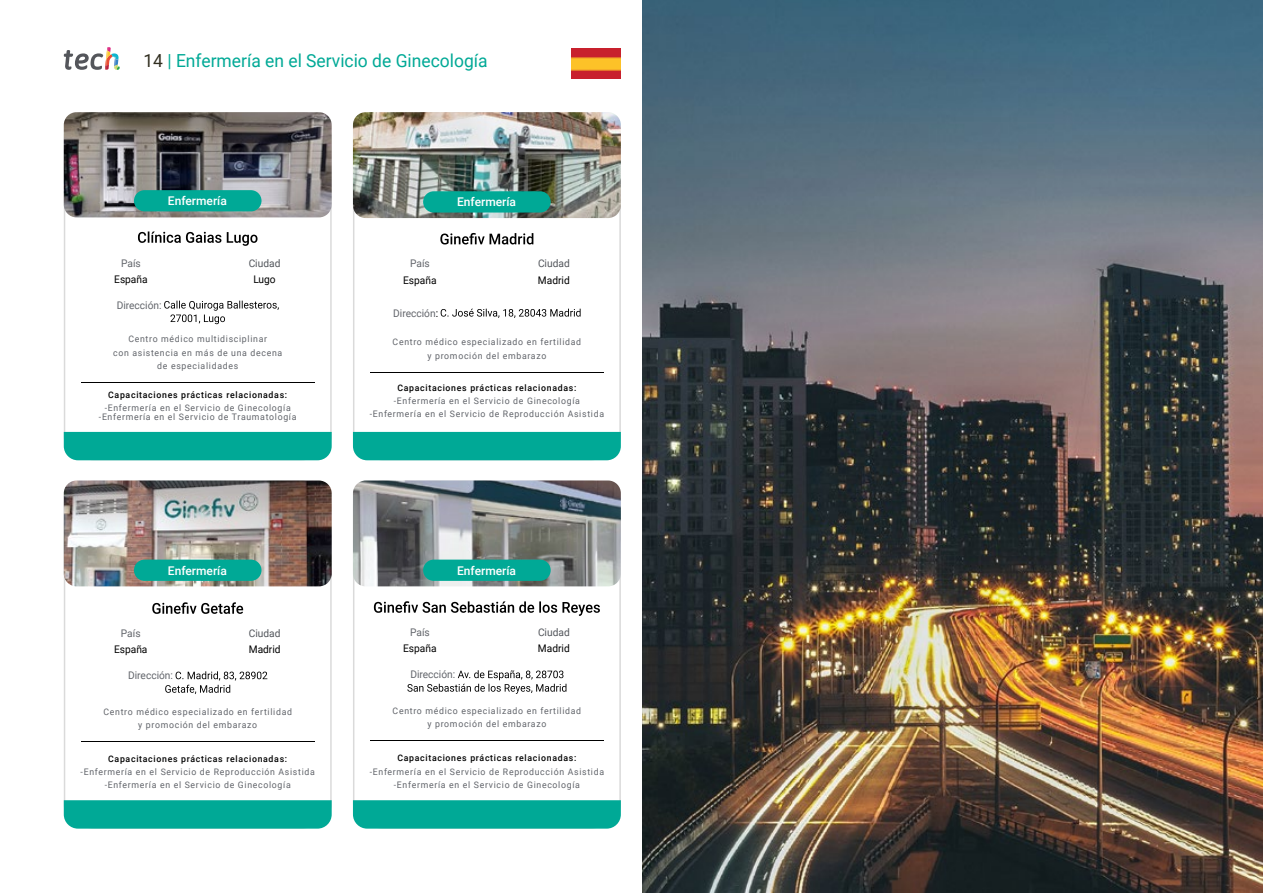
<style>
.page{position:relative;width:1263px;height:893px;background:#fff}
.page>*{position:absolute;margin:0;border:0;box-sizing:border-box;transform-origin:0 0}
.t1{font:18px "Roboto";color:#00a996}
.t2{font:500 12px "Roboto";color:#fff}
.t3{font:10.5px "Roboto";color:#61646a}
.t4{font:10.5px "Roboto";color:#000}
.t5{font:10.5px "Roboto";color:#52555b}
.t6{font:9px/13.5px "Roboto";letter-spacing:.08em;color:#61646a;text-align:center}
.t7{font:500 9px "Roboto";letter-spacing:.08em;color:#000}
.s1{color:#312e20}
.s2{color:#000}
</style>
<div class="page">
<svg style="left:64px;top:47px;width:56px;height:23px"></svg>
<img style="left:571px;top:49px;width:50px;height:30px">
<img style="left:642px;top:0;width:621px;height:893px">
<svg style="left:63px;top:123px;width:269px;height:338px"></svg>
<div style="left:64px;top:432px;width:268px;height:28px;background:#00a996"></div>
<hr style="left:81px;top:382px;width:234px;height:1px;background:#000">
<svg style="left:138px;top:231px;width:119px;height:15px"></svg>
<svg style="left:164px;top:301px;width:115px;height:23px"></svg>
<img style="left:64px;top:112px;width:268px;height:105px">
<div style="left:134px;top:190px;width:127px;height:21px;background:#00a996;border-radius:11px"></div>
<svg style="left:63px;top:491px;width:269px;height:326px"></svg>
<img style="left:64px;top:480px;width:268px;height:106px">
<div style="left:134px;top:560px;width:127px;height:21px;background:#00a996;border-radius:11px"></div>
<svg style="left:64px;top:800px;width:268px;height:29px;background:#07ab99"></svg>
<hr style="left:81px;top:741px;width:234px;height:1px;background:#000">
<svg style="left:152px;top:602px;width:91px;height:12px"></svg>
<svg style="left:165px;top:671px;width:102px;height:23px"></svg>
<svg style="left:352px;top:148px;width:269px;height:313px"></svg>
<img style="left:353px;top:112px;width:268px;height:106px">
<div style="left:423px;top:191px;width:128px;height:22px;background:#00a996;border-radius:11px"></div>
<div style="left:353px;top:432px;width:268px;height:28px;background:#00a996"></div>
<hr style="left:370px;top:372px;width:234px;height:1px;background:#000">
<svg style="left:440px;top:233px;width:93px;height:11px"></svg>
<svg style="left:441px;top:309px;width:140px;height:9px"></svg>
<svg style="left:352px;top:586px;width:269px;height:228px"></svg>
<img style="left:353px;top:480px;width:268px;height:106px">
<div style="left:423px;top:560px;width:128px;height:21px;background:#00a996;border-radius:11px"></div>
<svg style="left:353px;top:800px;width:268px;height:29px;background:#07ab99"></svg>
<hr style="left:370px;top:740px;width:234px;height:1px;background:#000">
<svg style="left:374px;top:601px;width:226px;height:15px"></svg>
<svg style="left:407px;top:670px;width:159px;height:24px"></svg>
<h1 class="t1" style="left:144px;top:48px;width:346px"><span class="s1">14</span> | Enfermería en el Servicio de Ginecología</h1>
<h2 class="t2" style="left:168px;top:193px;width:60px">Enfermería</h2>
<h2 class="t2" style="left:173px;top:194px;width:51px">Medicina</h2>
<h2 class="t2" style="left:457px;top:194px;width:60px">Enfermería</h2>
<p class="t3" style="left:121px;top:256px;width:21px">País</p>
<p class="t4" style="left:114px;top:272px;width:35px">España</p>
<p class="t5" style="left:249px;top:256px;width:33px">Ciudad</p>
<p class="t4" style="left:253px;top:272px;width:24px">Lugo</p>
<p class="t3" style="left:410px;top:256px;width:21px">País</p>
<p class="t4" style="left:403px;top:272px;width:35px">España</p>
<p class="t5" style="left:538px;top:256px;width:33px">Ciudad</p>
<p class="t4" style="left:538px;top:272px;width:33px">Madrid</p>
<p class="t3" style="left:117px;top:297px;width:46px">Dirección:</p>
<p class="t3" style="left:393px;top:305px;width:46px">Dirección<span class="s2">:</span></p>
<p class="t6" style="left:113px;top:332px;width:171px">Centro médico multidisciplinar<br>con asistencia en más de una decena de especialidades</p>
<p class="t6" style="left:393px;top:335px;width:190px">Centro médico especializado en fertilidad y promoción del embarazo</p>
<p class="t7" style="left:108px;top:388px;width:180px">Capacitaciones prácticas relacionadas:</p>
<p class="t6" style="left:99px;top:403px;width:199px;line-height:9px">-Enfermería en el Servicio de Ginecología -Enfermería en el Servicio de Traumatología</p>
<p class="t7" style="left:397px;top:381px;width:180px">Capacitaciones prácticas relacionadas:</p>
<p class="t6" style="left:370px;top:394px;width:236px">-Enfermería en el Servicio de Ginecología -Enfermería en el Servicio de Reproducción Asistida</p>
<h2 class="t2" style="left:168px;top:562px;width:60px">Enfermería</h2>
<h2 class="t2" style="left:457px;top:562px;width:60px">Enfermería</h2>
<p class="t3" style="left:121px;top:626px;width:21px">País</p>
<p class="t4" style="left:114px;top:642px;width:35px">España</p>
<p class="t5" style="left:249px;top:626px;width:33px">Ciudad</p>
<p class="t4" style="left:249px;top:642px;width:33px">Madrid</p>
<p class="t3" style="left:410px;top:624px;width:21px">País</p>
<p class="t4" style="left:403px;top:641px;width:35px">España</p>
<p class="t5" style="left:538px;top:624px;width:33px">Ciudad</p>
<p class="t4" style="left:538px;top:641px;width:33px">Madrid</p>
<p class="t3" style="left:128px;top:668px;width:46px">Dirección:</p>
<p class="t6" style="left:103px;top:704px;width:190px">Centro médico especializado en fertilidad y promoción del embarazo</p>
<p class="t7" style="left:108px;top:752px;width:180px">Capacitaciones prácticas relacionadas:</p>
<p class="t6" style="left:81px;top:765px;width:236px">-Enfermería en el Servicio de Reproducción Asistida -Enfermería en el Servicio de Ginecología</p>
<p class="t3" style="left:410px;top:667px;width:46px">Dirección:</p>
<p class="t6" style="left:393px;top:703px;width:190px">Centro médico especializado en fertilidad y promoción del embarazo</p>
<p class="t7" style="left:397px;top:752px;width:180px">Capacitaciones prácticas relacionadas:</p>
<p class="t6" style="left:370px;top:764px;width:236px">-Enfermería en el Servicio de Reproducción Asistida -Enfermería en el Servicio de Ginecología</p>
</div>
